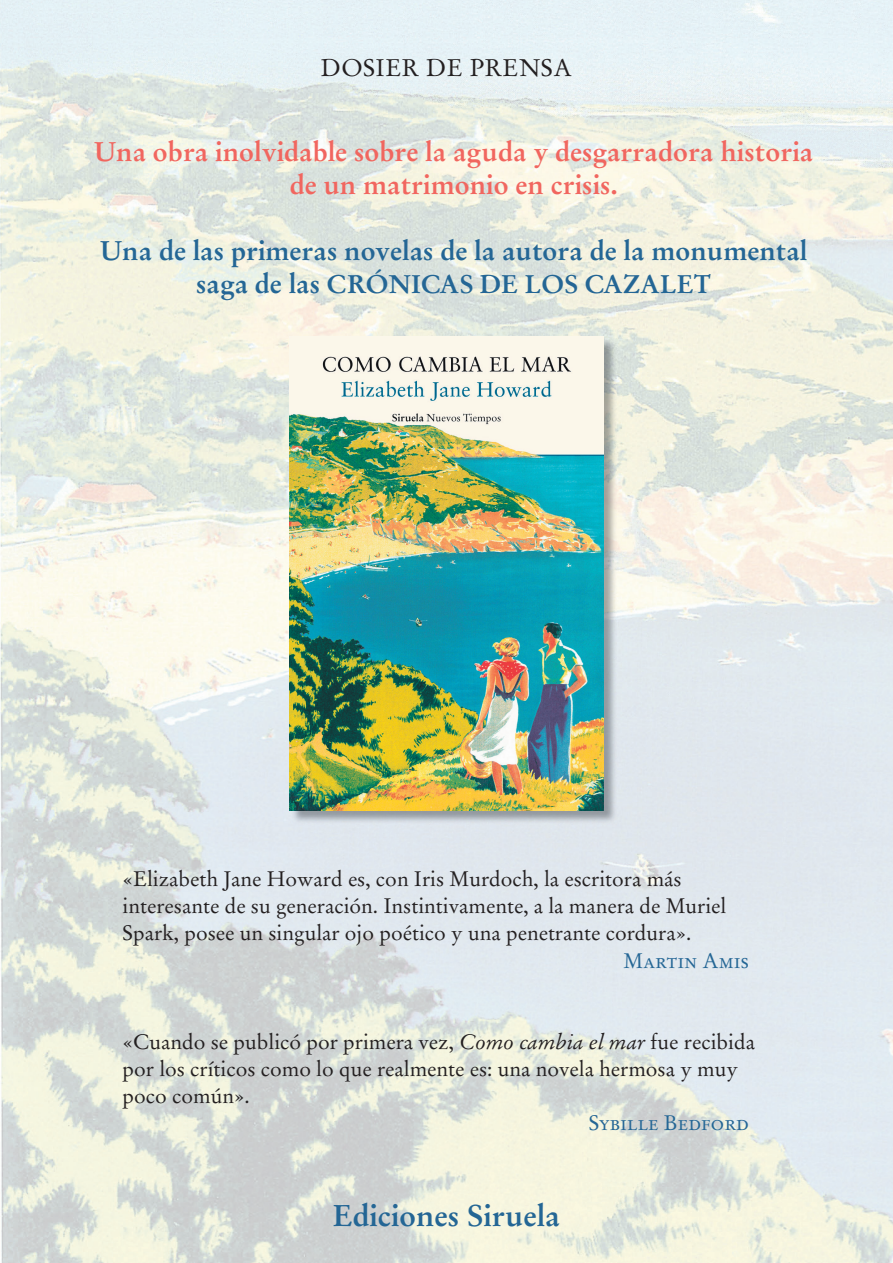
<style>
.page{position:relative;width:893px;height:1263px;background:#fff}
.page>*{position:absolute;margin:0;border:0;box-sizing:border-box;transform-origin:0 0}
.t1{font:700 30px "Stempel Garamond LT Std";color:#246695}
.t2{font:700 27px/33px "Stempel Garamond LT Std";color:#f1665f;text-align:center}
.t3{font:700 27px "Stempel Garamond LT Std";color:#246695}
.t4{font:700 25.5px "Stempel Garamond LT Std";color:#246695}
.t5{font:24px "Stempel Garamond LT Std";letter-spacing:.02em;color:#231f20}
.t6{font:21px/27px "Stempel Garamond LT Std";color:#231f20}
.t7{font:21px "Stempel Garamond LT Std";color:#246695}
.s1{font-size:27px}
.s2{font-style:italic}
</style>
<div class="page">
<img style="left:0;top:0;width:893px;height:368px">
<img style="left:0;top:368px;width:314px;height:895px">
<img style="left:578px;top:368px;width:315px;height:895px">
<img style="left:314px;top:824px;width:264px;height:439px">
<img style="left:291px;top:338px;width:326px;height:486px">
<img style="left:290px;top:337px;width:313px;height:473px">
<p class="t5" style="left:321px;top:53px;width:253px">DOSIER DE PRENSA</p>
<p class="t2" style="left:94px;top:135px;width:721px">Una obra inolvidable sobre la aguda y desgarradora historia de un matrimonio en crisis.</p>
<p class="t3" style="left:100px;top:234px;width:709px">Una de las primeras novelas de la autora de la monumental</p>
<p class="t4" style="left:196px;top:268px;width:516px"><span class="s1">saga de las</span> CRÓNICAS DE LOS CAZALET</p>
<p class="t6" style="left:123px;top:866px;width:605px">«Elizabeth Jane Howard es, con Iris Murdoch, la escritora más interesante de su generación. Instintivamente, a la manera de Muriel<br>Spark, posee un singular ojo poético y una penetrante cordura».</p>
<p class="t7" style="left:623px;top:948px;width:127px">Martin Amis</p>
<p class="t6" style="left:123px;top:1028px;width:634px">«Cuando se publicó por primera vez, <span class="s2">Como cambia el mar</span> fue recibida por los críticos como lo que realmente es: una novela hermosa y muy poco común».</p>
<p class="t7" style="left:589px;top:1110px;width:162px">Sybille Bedford</p>
<h1 class="t1" style="left:333px;top:1197px;width:229px">Ediciones Siruela</h1>
</div>
